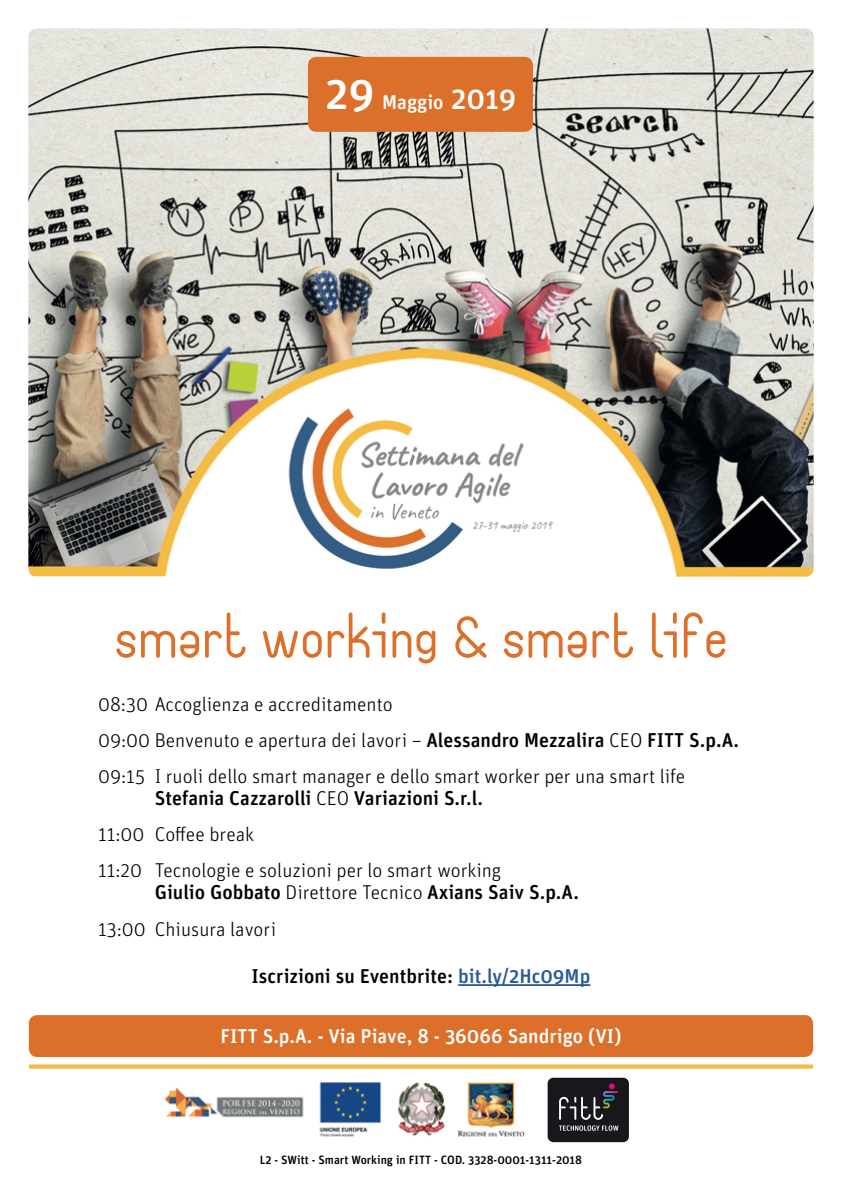
<style>
.page{position:relative;width:842px;height:1191px;background:#fff}
.page>*{position:absolute;margin:0;border:0;box-sizing:border-box;transform-origin:0 0}
.t1{font:54px "Fittype";color:#dc702b}
.t2{font:500 45px "Unit Rounded Pro";color:#fff}
.t3{font:300 20px/36.2px "Unit Rounded Pro";color:#000}
.t4{font:500 20px "Unit Rounded Pro";color:#fff}
.t5{font:500 20px "Unit Rounded Pro";color:#000}
.t6{font:500 12px "Unit Rounded Pro";color:#000}
.s1{font-size:30px}
.s2{font-weight:500}
.s3{color:#275b9b}
</style>
<div class="page">
<img style="left:28px;top:28px;width:786px;height:549px">
<img style="left:164px;top:1081px;width:465px;height:62px">
<div style="left:308px;top:57px;width:225px;height:75px;background:#dc702b;border-radius:9px"></div>
<svg style="left:29px;top:1064px;width:784px;height:4px;background:#f4c458"></svg>
<div style="left:548px;top:1077px;width:81px;height:65px;background:#1a171c;border-radius:6px"></div>
<svg style="left:559px;top:1083px;width:59px;height:36px"></svg>
<svg style="left:559px;top:1125px;width:59px;height:5px"></svg>
<div style="left:29px;top:1015px;width:784px;height:42px;background:#dc702b;border-radius:9px"></div>
<hr style="left:458px;top:984px;width:132px;height:2px;background:#275b9b">
<h2 class="t2" style="left:326px;top:62px;width:51px">29</h2>
<p class="t4" style="left:382px;top:88px;width:136px">Maggio <span class="s1">2019</span></p>
<h1 class="t1" style="left:114px;top:612px;width:615px">smart working &amp; smart life</h1>
<p class="t3" style="left:98px;top:685px;width:643px">08:30 Accoglienza e accreditamento<br>09:00 Benvenuto e apertura dei lavori – <span class="s2">Alessandro Mezzalira</span> CEO <span class="s2">FITT S.p.A.<br></span>09:15 I ruoli dello smart manager e dello smart worker per una smart life</p>
<p class="t3" style="left:98px;top:779px;width:405px;text-indent:57px"><span class="s2">Stefania Cazzarolli</span> CEO <span class="s2">Variazioni S.r.l.<br></span>11:00 Coffee break<br>11:20 Tecnologie e soluzioni per lo smart working</p>
<p class="t3" style="left:98px;top:874px;width:482px;text-indent:57px"><span class="s2">Giulio Gobbato</span> Direttore Tecnico <span class="s2">Axians Saiv S.p.A.<br></span>13:00 Chiusura lavori</p>
<p class="t5" style="left:252px;top:962px;width:340px">Iscrizioni su Eventbrite: <span class="s3">bit.ly/2Hc09Mp</span></p>
<p class="t4" style="left:220px;top:1022px;width:402px">FITT S.p.A. - Via Piave, 8 - 36066 Sandrigo (VI)</p>
<p class="t6" style="left:260px;top:1151px;width:324px">L2 - SWitt - Smart Working in FITT - COD. 3328-0001-1311-2018</p>
</div>
